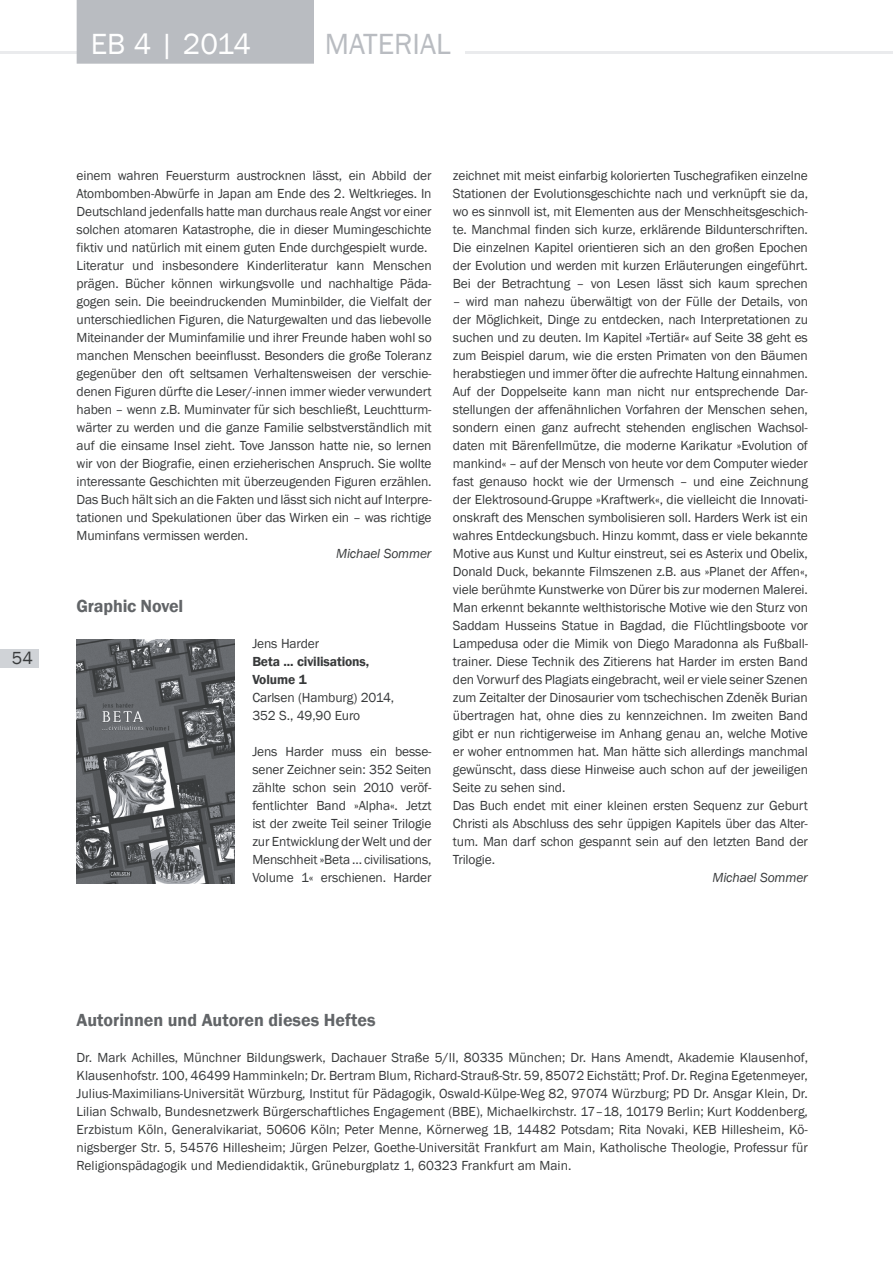
<style>
.page{position:relative;width:893px;height:1263px;background:#fff}
.page>*{position:absolute;margin:0;border:0;box-sizing:border-box;transform-origin:0 0}
.t1{font:30px "Franklin Gothic";letter-spacing:-.015em;color:#fff}
.t2{font:30px "Franklin Gothic";color:#b9bcc1}
.t3{font:600 18px "Franklin Gothic";color:#626568}
.t4{font:18px "Franklin Gothic";color:#383a3b}
.t5{font:13.5px/18px "Franklin Gothic";letter-spacing:-.01em;color:#383a3b;text-align:justify}
.t6{font:600 13.5px/18px "Franklin Gothic";letter-spacing:-.01em;color:#383a3b}
.t7{font:italic 13.5px "Franklin Gothic";letter-spacing:-.01em;color:#383a3b}
</style>
<div class="page">
<hr style="left:0;top:51px;width:893px;height:3px;background:#eaebed">
<div style="left:77px;top:0;width:237px;height:64px;background:#b9bcc1"></div>
<div style="left:314px;top:0;width:147px;height:79px;background:#fff"></div>
<div style="left:451px;top:46px;width:14px;height:16px;background:#fff"></div>
<div style="left:0;top:649px;width:38px;height:18px;background:#d0d3d7"></div>
<img style="left:76px;top:640px;width:158px;height:243px">
<h1 class="t1" style="left:91px;top:27px;width:162px">EB 4 | 2014</h1>
<h1 class="t2" style="left:325px;top:27px;width:128px">MATERIAL</h1>
<h2 class="t4" style="left:12px;top:647px;width:23px">54</h2>
<p class="t5" style="left:77px;top:166px;width:357px;text-align:left">einem wahren Feuersturm austrocknen lässt, ein Abbild der Atombomben-Abwürfe in Japan am Ende des 2. Weltkrieges. In Deutschland jedenfalls hatte man durchaus reale Angst vor einer solchen atomaren Katastrophe, die in dieser Mumingeschichte fiktiv und natürlich mit einem guten Ende durchgespielt wurde.<br>Literatur und insbesondere Kinderliteratur kann Menschen prägen. Bücher können wirkungsvolle und nachhaltige Päda&shy;gogen sein. Die beeindruckenden Muminbilder, die Vielfalt der unterschiedlichen Figuren, die Naturgewalten und das liebevolle Miteinander der Muminfamilie und ihrer Freunde haben wohl so manchen Menschen beeinflusst. Besonders die große Toleranz gegenüber den oft seltsamen Verhaltensweisen der verschie&shy;denen Figuren dürfte die Leser/-innen immer wieder verwundert haben – wenn z.B. Muminvater für sich beschließt, Leuchtturm&shy;wärter zu werden und die ganze Familie selbstverständlich mit auf die einsame Insel zieht. Tove Jansson hatte nie, so lernen wir von der Biografie, einen erzieherischen Anspruch. Sie wollte interessante Geschichten mit überzeugenden Figuren erzählen.<br>Das Buch hält sich an die Fakten und lässt sich nicht auf Interpre&shy;tationen und Spekulationen über das Wirken ein – was richtige Muminfans vermissen werden.</p>
<p class="t7" style="left:336px;top:546px;width:97px">Michael Sommer</p>
<h2 class="t3" style="left:77px;top:596px;width:108px">Graphic Novel</h2>
<p class="t5" style="left:252px;top:634px;width:68px">Jens Harder</p>
<p class="t6" style="left:252px;top:652px;width:118px">Beta ... civilisations,<br>Volume 1</p>
<p class="t5" style="left:252px;top:688px;width:143px">Carlsen (Hamburg) 2014,<br>352 S., 49,90 Euro</p>
<p class="t5" style="left:252px;top:742px;width:181px">Jens Harder muss ein besse&shy;sener Zeichner sein: 352 Seiten zählte schon sein 2010 veröf&shy;fentlichter Band »Alpha«. Jetzt ist der zweite Teil seiner Trilogie zur Entwicklung der Welt und der Menschheit »Beta ... civilisations, Volume 1« erschienen. Harder</p>
<p class="t5" style="left:453px;top:166px;width:357px">zeichnet mit meist einfarbig kolorierten Tuschegrafiken einzelne Stationen der Evolutionsgeschichte nach und verknüpft sie da, wo es sinnvoll ist, mit Elementen aus der Menschheitsgeschich&shy;te. Manchmal finden sich kurze, erklärende Bildunterschriften.<br>Die einzelnen Kapitel orientieren sich an den großen Epochen der Evolution und werden mit kurzen Erläuterungen eingeführt.<br>Bei der Betrachtung – von Lesen lässt sich kaum sprechen</p>
<p class="t5" style="left:453px;top:292px;width:357px;text-align:left">– wird man nahezu überwältigt von der Fülle der Details, von der Möglichkeit, Dinge zu entdecken, nach Interpretationen zu suchen und zu deuten. Im Kapitel »Tertiär« auf Seite 38 geht es zum Beispiel darum, wie die ersten Primaten von den Bäumen herabstiegen und immer öfter die aufrechte Haltung einnahmen.<br>Auf der Doppelseite kann man nicht nur entsprechende Dar&shy;stellungen der affenähnlichen Vorfahren der Menschen sehen, sondern einen ganz aufrecht stehenden englischen Wachsol&shy;daten mit Bärenfellmütze, die moderne Karikatur »Evolution of mankind« – auf der Mensch von heute vor dem Computer wieder fast genauso hockt wie der Urmensch – und eine Zeichnung der Elektrosound-Gruppe »Kraftwerk«, die vielleicht die Innovati&shy;onskraft des Menschen symbolisieren soll. Harders Werk ist ein wahres Entdeckungsbuch. Hinzu kommt, dass er viele bekannte Motive aus Kunst und Kultur einstreut, sei es Asterix und Obelix, Donald Duck, bekannte Filmszenen z.B. aus »Planet der Affen«, viele berühmte Kunstwerke von Dürer bis zur modernen Malerei.<br>Man erkennt bekannte welthistorische Motive wie den Sturz von Saddam Husseins Statue in Bagdad, die Flüchtlingsboote vor Lampedusa oder die Mimik von Diego Maradonna als Fußball&shy;trainer. Diese Technik des Zitierens hat Harder im ersten Band den Vorwurf des Plagiats eingebracht, weil er viele seiner Szenen zum Zeitalter der Dinosaurier vom tschechischen Zdeněk Burian übertragen hat, ohne dies zu kennzeichnen. Im zweiten Band gibt er nun richtigerweise im Anhang genau an, welche Motive er woher entnommen hat. Man hätte sich allerdings manchmal gewünscht, dass diese Hinweise auch schon auf der jeweiligen Seite zu sehen sind.<br>Das Buch endet mit einer kleinen ersten Sequenz zur Geburt Christi als Abschluss des sehr üppigen Kapitels über das Alter&shy;tum. Man darf schon gespannt sein auf den letzten Band der Trilogie.</p>
<p class="t7" style="left:712px;top:869px;width:97px">Michael Sommer</p>
<h2 class="t3" style="left:77px;top:1010px;width:301px">Autorinnen und Autoren dieses Heftes</h2>
<p class="t5" style="left:77px;top:1048px;width:733px">Dr. Mark Achilles, Münchner Bildungswerk, Dachauer Straße 5/II, 80335 München; Dr. Hans Amendt, Akademie Klausenhof, Klausenhofstr. 100, 46499 Hamminkeln; Dr. Bertram Blum, Richard-Strauß-Str. 59, 85072 Eichstätt; Prof. Dr. Regina Egetenmeyer, Julius-Maximilians-Universität Würzburg, Institut für Pädagogik, Oswald-Külpe-Weg 82, 97074 Würzburg; PD Dr. Ansgar Klein, Dr.<br>Lilian Schwalb, Bundesnetzwerk Bürgerschaftliches Engagement (BBE), Michaelkirchstr. 17–18, 10179 Berlin; Kurt Koddenberg, Erzbistum Köln, Generalvikariat, 50606 Köln; Peter Menne, Körnerweg 1B, 14482 Potsdam; Rita Novaki, KEB Hillesheim, Kö&shy;nigsberger Str. 5, 54576 Hillesheim; Jürgen Pelzer, Goethe-Universität Frankfurt am Main, Katholische Theologie, Professur für Religionspädagogik und Mediendidaktik, Grüneburgplatz 1, 60323 Frankfurt am Main.</p>
</div>
